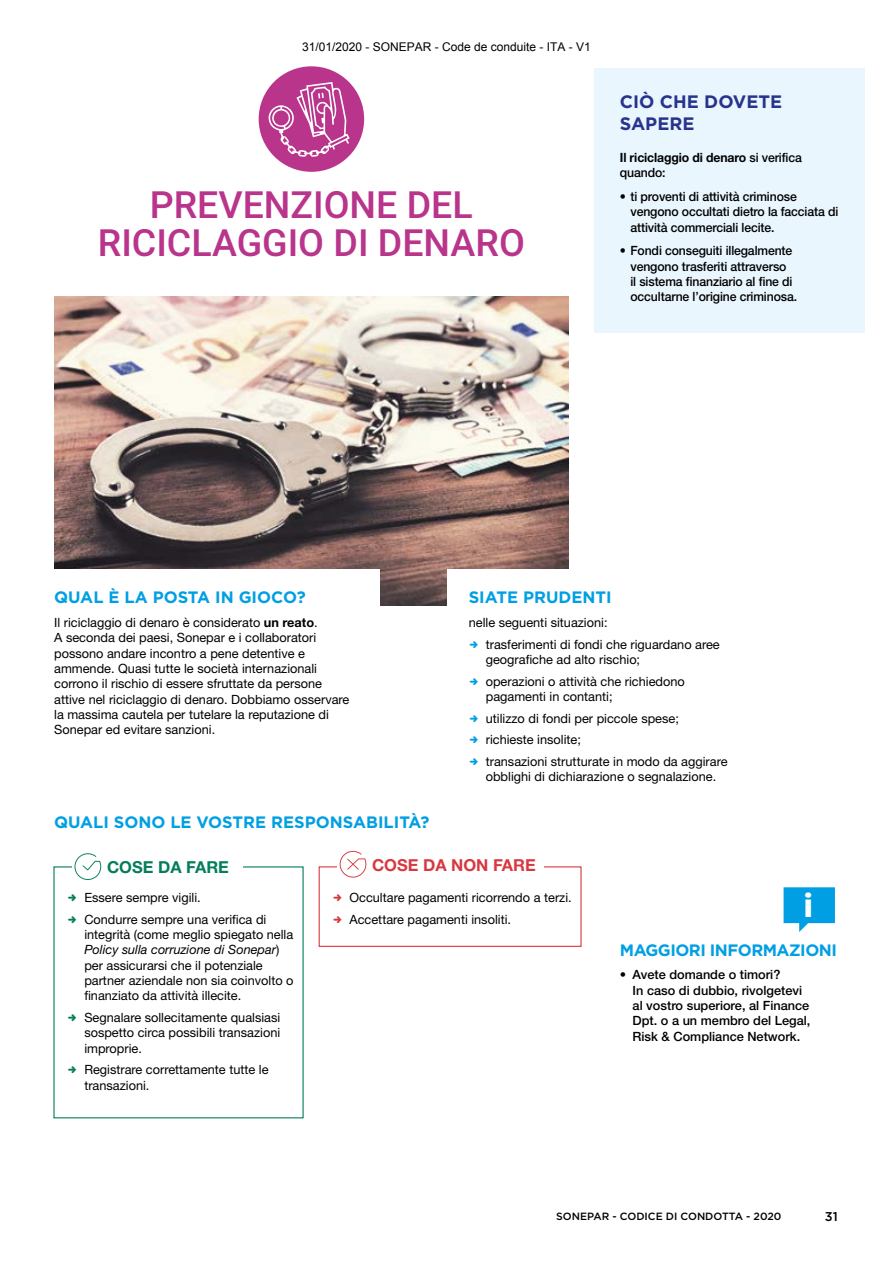
<style>
.page{position:relative;width:893px;height:1263px;background:#fff}
.page>*{position:absolute;margin:0;border:0;box-sizing:border-box;transform-origin:0 0}
.t1{font:500 37.5px/37.8px "Roboto";color:#b9348b;text-align:center}
.t2{font:900 33px "Roboto";color:#fff}
.t3{font:700 18px/21.6px "Gotham";color:#28348b}
.t4{font:700 16.5px "Gotham";color:#009fe3}
.t5{font:700 16.5px "Gotham";letter-spacing:-.03em;color:#009fe3}
.t6{font:700 16.5px "Helvetica Neue LT Std";color:#d83940}
.t7{font:700 16.5px "Helvetica Neue LT Std";color:#047d5c}
.t8{font:12.75px/15.3px "Helvetica Neue LT Std";color:#000}
.t9{font:500 12.75px/15.3px "Helvetica Neue LT Std";letter-spacing:-.01em;color:#000;scale:.96 1}
.t10{font:500 12.75px/15.3px "Helvetica Neue LT Std";letter-spacing:-.01em;color:#000}
.t11{font:700 12.75px/15.3px "Helvetica Neue LT Std";letter-spacing:-.01em;color:#000;scale:.96 1}
.t12{font:500 12.75px "Gotham";color:#000}
.t13{font:12px "Arial";color:#000}
.t14{font:500 10.5px "Gotham";color:#000}
.s1{font-weight:500}
.s2{font-weight:700}
.s3{font-style:italic}
</style>
<div class="page">
<svg style="left:783px;top:887px;width:52px;height:45px"></svg>
<div style="left:594px;top:68px;width:271px;height:264px;background:#eaf6fe"></div>
<div style="left:319px;top:866px;width:263px;height:81px;border:1px solid #d83940"></div>
<div style="left:337px;top:859px;width:93px;height:21px;background:#fff"></div>
<svg style="left:340px;top:851px;width:26px;height:26px"></svg>
<div style="left:372px;top:859px;width:171px;height:21px;background:#fff"></div>
<svg style="left:74px;top:853px;width:27px;height:27px"></svg>
<div style="left:259px;top:66px;width:105px;height:106px;background:#b9348b;border-radius:50%"></div>
<svg style="left:267px;top:82px;width:83px;height:75px"></svg>
<img style="left:54px;top:297px;width:515px;height:308px">
<div style="left:447px;top:569px;width:299px;height:230px;background:#fff"></div>
<div style="left:46px;top:569px;width:333px;height:182px;background:#fff"></div>
<p class="t13" style="left:302px;top:39px;width:290px">31/01/2020 - SONEPAR - Code de conduite - ITA - V1</p>
<h1 class="t1" style="left:98px;top:184px;width:428px">PREVENZIONE DEL<br>RICICLAGGIO DI DENARO</h1>
<h3 class="t3" style="left:620px;top:91px;width:164px">CIÒ CHE DOVETE<br>SAPERE</h3>
<p class="t11" style="left:620px;top:149px;width:191px">Il riciclaggio di denaro <span class="s1">si verifica quando:</span></p>
<p class="t9" style="left:630px;top:189px;width:218px;text-indent:-11px">• ti proventi di attività criminose vengono occultati dietro la facciata di attività commerciali lecite.</p>
<p class="t9" style="left:630px;top:243px;width:175px;text-indent:-11px">• Fondi conseguiti illegalmente vengono trasferiti attraverso<br>il sistema finanziario al fine di occultarne l’origine criminosa.</p>
<p class="t4" style="left:54px;top:586px;width:253px">QUAL È LA POSTA IN GIOCO?</p>
<p class="t8" style="left:54px;top:615px;width:297px">Il riciclaggio di denaro è considerato <span class="s2">un reato</span>.<br>A seconda dei paesi, Sonepar e i collaboratori possono andare incontro a pene detentive e ammende. Quasi tutte le società internazionali corrono il rischio di essere sfruttate da persone attive nel riciclaggio di denaro. Dobbiamo osservare la massima cautela per tutelare la reputazione di Sonepar ed evitare sanzioni.</p>
<p class="t4" style="left:54px;top:811px;width:377px">QUALI SONO LE VOSTRE RESPONSABILITÀ?</p>
<p class="t4" style="left:469px;top:586px;width:145px">SIATE PRUDENTI</p>
<p class="t8" style="left:486px;top:612px;width:236px;line-height:21.6px;text-indent:-17px">nelle seguenti situazioni:<br>trasferimenti di fondi che riguardano aree</p>
<p class="t8" style="left:486px;top:649px;width:201px;line-height:21.6px">geografiche ad alto rischio; operazioni o attività che richiedono</p>
<p class="t8" style="left:486px;top:685px;width:243px;line-height:21.8px">pagamenti in contanti;<br>utilizzo di fondi per piccole spese; richieste insolite;<br>transazioni strutturate in modo da aggirare</p>
<p class="t8" style="left:486px;top:769px;width:232px">obblighi di dichiarazione o segnalazione.</p>
<p class="t7" style="left:107px;top:857px;width:123px">COSE DA FARE</p>
<p class="t8" style="left:84px;top:887px;width:184px;line-height:21.6px">Essere sempre vigili.<br>Condurre sempre una verifica di</p>
<p class="t8" style="left:84px;top:927px;width:211px">integrità (come meglio spiegato nella <span class="s3">Policy sulla corruzione di Sonepar</span>) per assicurarsi che il potenziale partner aziendale non sia coinvolto o finanziato da attività illecite.</p>
<p class="t8" style="left:84px;top:1010px;width:197px;text-align:justify">Segnalare sollecitamente qualsiasi sospetto circa possibili transazioni improprie.</p>
<p class="t8" style="left:84px;top:1062px;width:186px">Registrare correttamente tutte le transazioni.</p>
<p class="t6" style="left:372px;top:855px;width:165px">COSE DA NON FARE</p>
<p class="t8" style="left:349px;top:886px;width:224px;line-height:21.6px">Occultare pagamenti ricorrendo a terzi.<br>Accettare pagamenti insoliti.</p>
<h2 class="t2" style="left:804px;top:882px;width:11px">i</h2>
<p class="t5" style="left:620px;top:939px;width:219px">MAGGIORI INFORMAZIONI</p>
<p class="t10" style="left:633px;top:967px;width:179px;text-indent:-13px">• Avete domande o timori?<br>In caso di dubbio, rivolgetevi al vostro superiore, al Finance<br>Dpt. o a un membro del Legal,<br>Risk &amp; Compliance Network.</p>
<p class="t14" style="left:556px;top:1209px;width:227px">SONEPAR - CODICE DI CONDOTTA - 2020</p>
<p class="t12" style="left:825px;top:1208px;width:14px">31</p>
</div>
